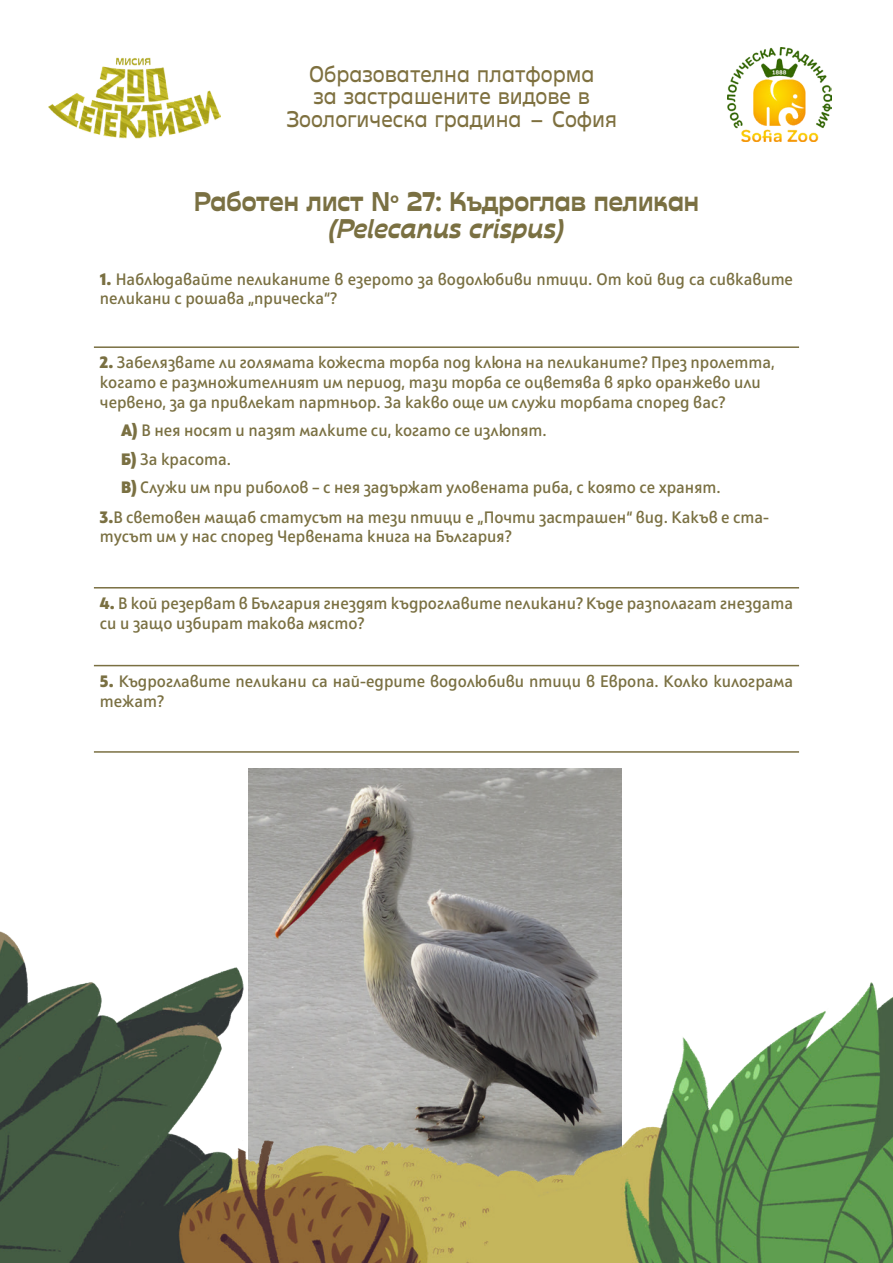
<style>
.page{position:relative;width:893px;height:1263px;background:#fff}
.page>*{position:absolute;margin:0;border:0;box-sizing:border-box;transform-origin:0 0}
.Headline{font:700 27px/27px "Stadio Now Text";color:#7a7042;text-align:center}
.t1{font:22.5px/22.5px "Stadio Now Text";color:#7e703f;text-align:center}
.Body_text{font:600 16.5px/19.8px "Squad";color:#7a7042}
.s1{font-style:italic}
.s2{font-weight:800}
</style>
<div class="page">
<img style="left:727px;top:48px;width:104px;height:94px">
<hr style="left:94px;top:346px;width:705px;height:2px;background:#7a7042">
<hr style="left:94px;top:587px;width:705px;height:1px;background:#7a7042">
<hr style="left:94px;top:665px;width:705px;height:1px;background:#7a7042">
<hr style="left:94px;top:751px;width:705px;height:2px;background:#7a7042">
<img style="left:248px;top:769px;width:374px;height:144px">
<img style="left:0;top:913px;width:893px;height:350px">
<img style="left:49px;top:57px;width:171px;height:81px">
<h2 class="t1" style="left:286px;top:62px;width:332px">Образователна платформа<br>за застрашените видове в<br>Зоологическа градина – София</h2>
<p class="Headline" style="left:194px;top:187px;width:507px">Работен лист № 27: Къдроглав пеликан <span class="s1">(Pelecanus crispus)</span></p>
<p class="Body_text" style="left:100px;top:269px;width:695px"><span class="s2">1.</span> Наблюдавайте пеликаните в езерото за водолюбиви птици. От кой вид са сивкавите пеликани с рошава „прическа“?</p>
<p class="Body_text" style="left:100px;top:353px;width:676px"><span class="s2">2.</span> Забелязвате ли голямата кожеста торба под клюна на пеликаните? През пролетта, когато е размножителният им период, тази торба се оцветява в ярко оранжево или червено, за да привлекат партньор. За какво още им служи торбата според вас?</p>
<p class="Body_text" style="left:121px;top:421px;width:427px"><span class="s2">А)</span> В нея носят и пазят малките си, когато се излюпят.</p>
<p class="Body_text" style="left:121px;top:449px;width:111px"><span class="s2">Б)</span> За красота.</p>
<p class="Body_text" style="left:121px;top:477px;width:601px"><span class="s2">В)</span> Служи им при риболов – с нея задържат уловената риба, с която се хранят.</p>
<p class="Body_text" style="left:100px;top:507px;width:671px"><span class="s2">3.</span>В световен мащаб статусът на тези птици е „Почти застрашен“ вид. Какъв е ста&shy;тусът им у нас според Червената книга на България?</p>
<p class="Body_text" style="left:100px;top:593px;width:695px"><span class="s2">4.</span> В кой резерват в България гнездят къдроглавите пеликани? Къде разполагат гнездата си и защо избират такова място?</p>
<p class="Body_text" style="left:100px;top:671px;width:695px"><span class="s2">5.</span> Къдроглавите пеликани са най-едрите водолюбиви птици в Европа. Колко килограма тежат?</p>
</div>
